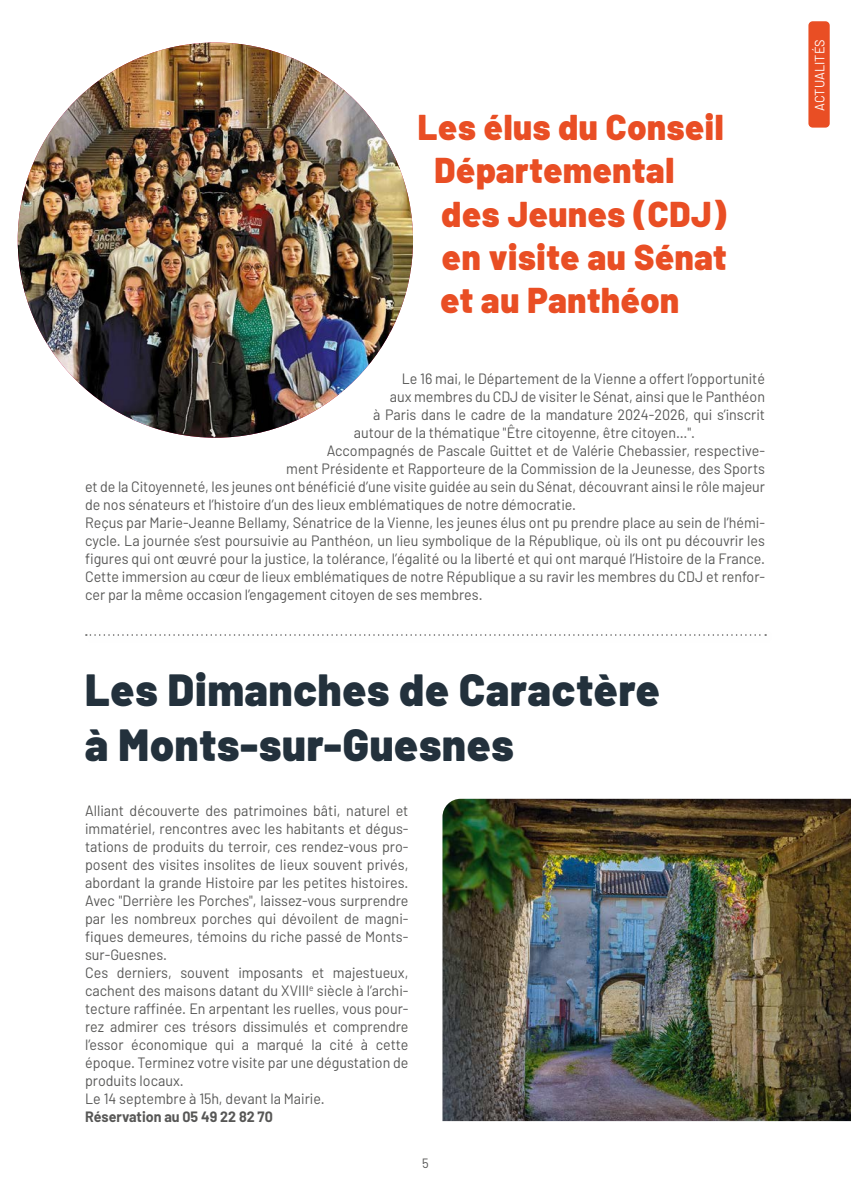
<style>
.page{position:relative;width:851px;height:1191px;background:#fff}
.page>*{position:absolute;margin:0;border:0;box-sizing:border-box;transform-origin:0 0}
.t1{font:900 45.15px/54.2px "Barlow";letter-spacing:.02em;color:#23313c;scale:.95 1}
.t2{font:900 36px/43.2px "Barlow";letter-spacing:.02em;color:#e94e24;scale:.95 1}
.t3{font:15px/18px "Barlow";color:#575756;scale:.95 1}
.t4{font:700 15px "Barlow";color:#575756;scale:.95 1}
.t5{font:13.5px "Barlow";color:#fff;scale:.95 1}
.t6{font:13.5px "Barlow";color:#575756;scale:.95 1}
</style>
<div class="page">
<svg style="left:86px;top:634px;width:680px;height:2px"></svg>
<img style="left:442px;top:799px;width:408px;height:322px">
<img style="left:18px;top:43px;width:395px;height:395px;border-radius:198px">
<div style="left:808px;top:21px;width:21px;height:107px;background:#e94e24;border-radius:4px"></div>
<h2 class="t2" style="left:434px;top:106px;width:309px;text-indent:-16px">Les élus du Conseil<br>Départemental des Jeunes (CDJ) en visite au Sénat et au Panthéon</h2>
<p class="t3" style="left:402px;top:369px;width:384px">Le 16 mai, le Département de la Vienne a offert l’opportunité</p>
<p class="t3" style="left:390px;top:387px;width:396px">aux membres du CDJ de visiter le Sénat, ainsi que le Panthéon</p>
<p class="t3" style="left:373px;top:405px;width:414px">à Paris dans le cadre de la mandature 2024-2026, qui s’inscrit</p>
<p class="t3" style="left:354px;top:423px;width:361px">autour de la thématique "Être citoyenne, être citoyen…".</p>
<p class="t3" style="left:327px;top:441px;width:463px">Accompagnés de Pascale Guittet et de Valérie Chebassier, respective-</p>
<p class="t3" style="left:286px;top:459px;width:505px">ment Présidente et Rapporteure de la Commission de la Jeunesse, des Sports</p>
<p class="t3" style="left:85px;top:477px;width:717px">et de la Citoyenneté, les jeunes ont bénéficié d’une visite guidée au sein du Sénat, découvrant ainsi le rôle majeur</p>
<p class="t3" style="left:85px;top:495px;width:518px">de nos sénateurs et l’histoire d’un des lieux emblématiques de notre démocratie.</p>
<p class="t3" style="left:85px;top:513px;width:717px">Reçus par Marie-Jeanne Bellamy, Sénatrice de la Vienne, les jeunes élus ont pu prendre place au sein de l’hémi-</p>
<p class="t3" style="left:85px;top:531px;width:717px">cycle. La journée s’est poursuivie au Panthéon, un lieu symbolique de la République, où ils ont pu découvrir les</p>
<p class="t3" style="left:85px;top:549px;width:717px">figures qui ont œuvré pour la justice, la tolérance, l’égalité ou la liberté et qui ont marqué l’Histoire de la France.</p>
<p class="t3" style="left:85px;top:567px;width:717px">Cette immersion au cœur de lieux emblématiques de notre République a su ravir les membres du CDJ et renfor-</p>
<p class="t3" style="left:85px;top:585px;width:420px">cer par la même occasion l’engagement citoyen de ses membres.</p>
<h1 class="t1" style="left:85px;top:663px;width:606px">Les Dimanches de Caractère à Monts-sur-Guesnes</h1>
<p class="t3" style="left:85px;top:801px;width:342px">Alliant découverte des patrimoines bâti, naturel et immatériel, rencontres avec les habitants et dégus&shy;tations de produits du terroir, ces rendez-vous pro&shy;posent des visites insolites de lieux souvent privés, abordant la grande Histoire par les petites histoires.<br>Avec "Derrière les Porches", laissez-vous surprendre par les nombreux porches qui dévoilent de magni&shy;fiques demeures, témoins du riche passé de Monts&shy;sur-Guesnes.<br>Ces derniers, souvent imposants et majestueux, cachent des maisons datant du XVIII<sup>e</sup> siècle à l’archi&shy;tecture raffinée. En arpentant les ruelles, vous pour&shy;rez admirer ces trésors dissimulés et comprendre l’essor économique qui a marqué la cité à cette époque. Terminez votre visite par une dégustation de produits locaux.<br>Le 14 septembre à 15h, devant la Mairie.</p>
<p class="t4" style="left:85px;top:1107px;width:199px">Réservation au 05 49 22 82 70</p>
<p class="t6" style="left:422px;top:1155px;width:8px">5</p>
<p class="t5" style="left:811px;top:111px;width:77px;rotate:-90deg">ACTUALITÉS</p>
</div>
